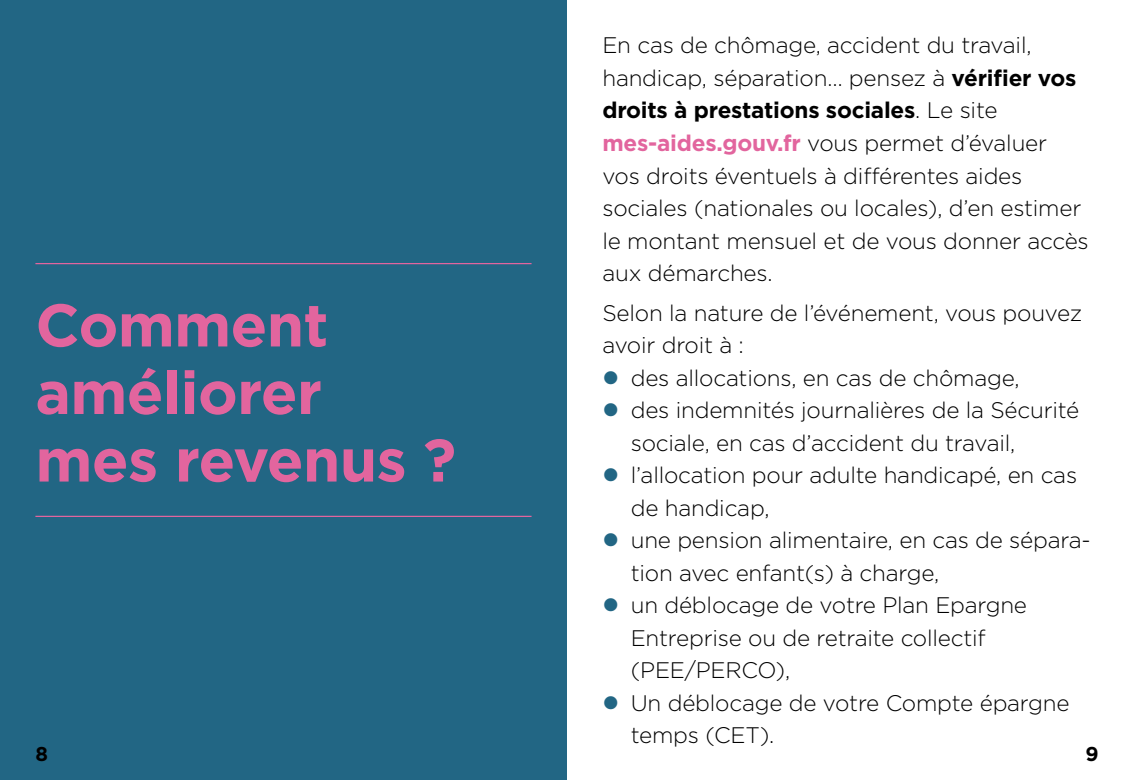
<style>
.page{position:relative;width:1134px;height:780px;background:#fff}
.page>*{position:absolute;margin:0;border:0;box-sizing:border-box;transform-origin:0 0}
.H1_-_chapitres{font:700 60px/67.5px "Gotham";letter-spacing:-.01em;color:#e2659e}
.Texte_puce{font:300 22.5px/32.5px "Gotham";letter-spacing:-.01em;color:#000}
.Texte{font:300 22.5px/32.5px "Gotham";letter-spacing:-.01em;color:#000}
.t1{font:700 20px "Gotham";color:#000}
.s1{font-weight:700}
.s2{font-weight:700;color:#e2659e}
</style>
<div class="page">
<div style="left:0;top:0;width:567px;height:780px;background:#226684"></div>
<hr style="left:35px;top:515px;width:496px;height:2px;background:#e2659e">
<hr style="left:35px;top:263px;width:496px;height:1px;background:#e2659e">
<p class="Texte_puce" style="left:602px;top:29px;width:488px">En cas de chômage, accident du travail, handicap, séparation… pensez à <span class="s1">vérifier vos droits à prestations sociales</span>. Le site <span class="s2">mes-aides.gouv.fr</span> vous permet d’évaluer vos droits éventuels à différentes aides sociales (nationales ou locales), d’en estimer le montant mensuel et de vous donner accès aux démarches.</p>
<p class="Texte" style="left:602px;top:296px;width:481px">Selon la nature de l’événement, vous pouvez avoir droit à :</p>
<p class="Texte_puce" style="left:631px;top:361px;width:390px">des allocations, en cas de chômage,</p>
<p class="Texte_puce" style="left:631px;top:393px;width:450px">des indemnités journalières de la Sécurité sociale, en cas d’accident du travail,</p>
<p class="Texte_puce" style="left:631px;top:458px;width:448px">l’allocation pour adulte handicapé, en cas de handicap,</p>
<p class="Texte_puce" style="left:631px;top:523px;width:461px">une pension alimentaire, en cas de sépara&shy;tion avec enfant(s) à charge,</p>
<p class="Texte_puce" style="left:631px;top:588px;width:398px">un déblocage de votre Plan Epargne<br>Entreprise ou de retraite collectif (PEE/PERCO),</p>
<p class="Texte_puce" style="left:631px;top:686px;width:440px">Un déblocage de votre Compte épargne temps (CET).</p>
<h1 class="H1_-_chapitres" style="left:35px;top:291px;width:422px">Comment améliorer mes revenus ?</h1>
<p class="t1" style="left:35px;top:740px;width:14px">8</p>
<p class="t1" style="left:1085px;top:740px;width:15px">9</p>
</div>
